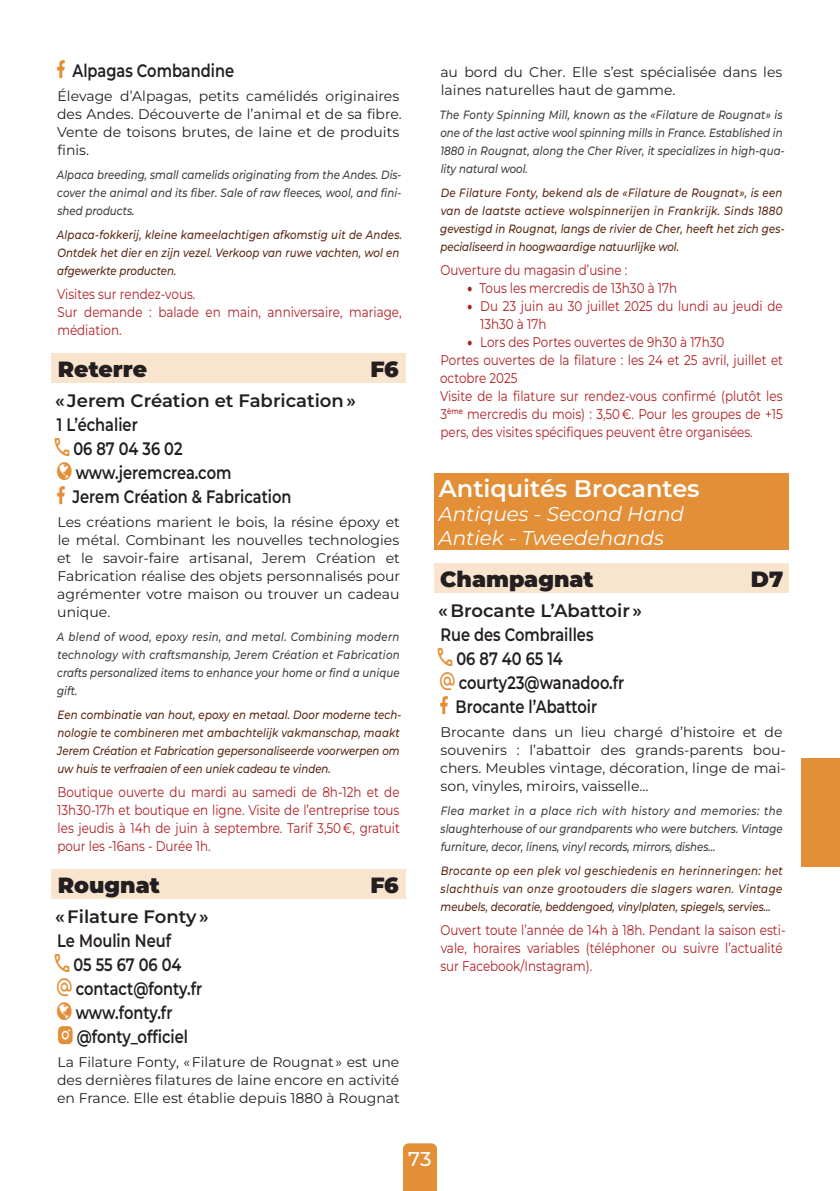
<style>
.page{position:relative;width:840px;height:1191px;background:#fff}
.page>*{position:absolute;margin:0;border:0;box-sizing:border-box;transform-origin:0 0}
.t1{font:600 24px "Montserrat";color:#fff}
.t2{font:900 22px "Montserrat";color:#231f20}
.t3{font:italic 20px/24px "Montserrat";color:#fff}
.t4{font:500 20px "Montserrat";color:#fff}
.t5{font:600 18px "Montserrat";color:#231f20;scale:.81 1}
.t6{font:600 18px "Montserrat";color:#231f20}
.t7{font:14px/18px "Montserrat";color:#af1e22;scale:.85 1}
.t8{font:14px/18px "Montserrat";color:#231f20}
.t9{font:italic 500 12px/18px "Montserrat";letter-spacing:.01em;color:#5a2611;scale:.85 1}
.t10{font:italic 500 12px/18px "Montserrat";letter-spacing:.005em;color:#3e3e3f;text-align:justify;scale:.85 1}
.s1{font-family:"Minion Pro";font-weight:500;font-style:italic;font-size:18px}
</style>
<div class="page">
<div style="left:51px;top:353px;width:354px;height:30px;background:#f9e4ce"></div>
<div style="left:51px;top:869px;width:354px;height:30px;background:#f9e4ce"></div>
<div style="left:434px;top:473px;width:354px;height:77px;background:#e28f38"></div>
<div style="left:434px;top:563px;width:354px;height:30px;background:#f9e4ce"></div>
<div style="left:403px;top:1143px;width:34px;height:48px;background:#e28f38"></div>
<div style="left:801px;top:758px;width:38px;height:108px;background:#e28f38"></div>
<p class="t5" style="left:72px;top:58px;width:201px">Alpagas Combandine</p>
<p class="t8" style="left:57px;top:86px;width:346px">Élevage d’Alpagas, petits camélidés originaires des Andes. Découverte de l’animal et de sa fibre.<br>Vente de toisons brutes, de laine et de produits finis.</p>
<p class="t10" style="left:57px;top:165px;width:407px">Alpaca breeding, small camelids originating from the Andes. Dis&shy;cover the animal and its fiber. Sale of raw fleeces, wool, and fini&shy;shed products.</p>
<p class="t9" style="left:57px;top:225px;width:407px">Alpaca-fokkerij, kleine kameelachtigen afkomstig uit de Andes.<br>Ontdek het dier en zijn vezel. Verkoop van ruwe vachten, wol en afgewerkte producten.</p>
<p class="t7" style="left:57px;top:284px;width:406px">Visites sur rendez-vous.<br>Sur demande : balade en main, anniversaire, mariage, médiation.</p>
<h2 class="t2" style="left:58px;top:352px;width:91px">Reterre</h2>
<h2 class="t2" style="left:370px;top:352px;width:30px">F6</h2>
<p class="t6" style="left:55px;top:388px;width:302px">« Jerem Création et Fabrication »</p>
<p class="t5" style="left:57px;top:412px;width:101px">1 L’échalier</p>
<p class="t5" style="left:73px;top:436px;width:136px">06 87 04 36 02</p>
<p class="t5" style="left:76px;top:460px;width:194px">www.jeremcrea.com</p>
<p class="t5" style="left:72px;top:484px;width:272px">Jerem Création &amp; Fabrication</p>
<p class="t8" style="left:57px;top:512px;width:344px;text-align:justify">Les créations marient le bois, la résine époxy et le métal. Combinant les nouvelles technologies et le savoir-faire artisanal, Jerem Création et Fabrication réalise des objets personnalisés pour agrémenter votre maison ou trouver un cadeau unique.</p>
<p class="t10" style="left:57px;top:627px;width:404px">A blend of wood, epoxy resin, and metal. Combining modern technology with craftsmanship, Jerem Création et Fabrication crafts personalized items to enhance your home or find a unique gift.</p>
<p class="t9" style="left:57px;top:705px;width:406px">Een combinatie van hout, epoxy en metaal. Door moderne tech&shy;nologie te combineren met ambachtelijk vakmanschap, maakt Jerem Création et Fabrication gepersonaliseerde voorwerpen om uw huis te verfraaien of een uniek cadeau te vinden.</p>
<p class="t7" style="left:57px;top:782px;width:404px;text-align:justify">Boutique ouverte du mardi au samedi de 8h-12h et de 13h30-17h et boutique en ligne. Visite de l’entreprise tous les jeudis à 14h de juin à septembre. Tarif 3,50 €, gratuit pour les -16ans - Durée 1h.</p>
<h2 class="t2" style="left:58px;top:868px;width:103px">Rougnat</h2>
<h2 class="t2" style="left:370px;top:868px;width:30px">F6</h2>
<p class="t6" style="left:55px;top:904px;width:155px">« Filature Fonty »</p>
<p class="t5" style="left:57px;top:928px;width:142px">Le Moulin Neuf</p>
<p class="t5" style="left:73px;top:952px;width:135px">05 55 67 06 04</p>
<p class="t5" style="left:76px;top:976px;width:157px">contact@fonty.fr</p>
<p class="t5" style="left:76px;top:1000px;width:121px">www.fonty.fr</p>
<p class="t5" style="left:77px;top:1024px;width:139px">@fonty_officiel</p>
<p class="t8" style="left:57px;top:1052px;width:344px;text-align:justify">La Filature Fonty, « Filature de Rougnat » est une des dernières filatures de laine encore en activité en France. Elle est établie depuis 1880 à Rougnat</p>
<p class="t8" style="left:440px;top:62px;width:343px">au bord du Cher. Elle s’est spécialisée dans les laines naturelles haut de gamme.</p>
<p class="t10" style="left:439px;top:105px;width:407px;text-align:left">The Fonty Spinning Mill, known as the «Filature de Rougnat» is one of the last active wool spinning mills in France. Established in 1880 in Rougnat, along the Cher River, it specializes in high-qua&shy;lity natural wool.</p>
<p class="t9" style="left:440px;top:183px;width:406px">De Filature Fonty, bekend als de «Filature de Rougnat», is een van de laatste actieve wolspinnerijen in Frankrijk. Sinds 1880 gevestigd in Rougnat, langs de rivier de Cher, heeft het zich ges&shy;pecialiseerd in hoogwaardige natuurlijke wol.</p>
<p class="t7" style="left:440px;top:260px;width:221px">Ouverture du magasin d’usine :</p>
<p class="t7" style="left:466px;top:278px;width:249px"><span class="s1">•</span> Tous les mercredis de 13h30 à 17h</p>
<p class="t7" style="left:480px;top:296px;width:357px;text-indent:-13px"><span class="s1">•</span> Du 23 juin au 30 juillet 2025 du lundi au jeudi de<br>13h30 à 17h</p>
<p class="t7" style="left:440px;top:332px;width:404px;text-indent:27px"><span class="s1">•</span> Lors des Portes ouvertes de 9h30 à 17h30<br>Portes ouvertes de la filature : les 24 et 25 avril, juillet et octobre 2025<br>Visite de la filature sur rendez-vous confirmé (plutôt les 3<sup>ème</sup> mercredis du mois) : 3,50 €. Pour les groupes de +15 pers, des visites spécifiques peuvent être organisées.</p>
<h1 class="t1" style="left:438px;top:471px;width:262px">Antiquités Brocantes</h1>
<h3 class="t3" style="left:438px;top:501px;width:247px">Antiques - Second Hand<br>Antiek - Tweedehands</h3>
<h2 class="t2" style="left:440px;top:562px;width:155px">Champagnat</h2>
<h2 class="t2" style="left:750px;top:562px;width:34px">D7</h2>
<p class="t6" style="left:438px;top:598px;width:205px">« Brocante L’Abattoir »</p>
<p class="t5" style="left:440px;top:622px;width:190px">Rue des Combrailles</p>
<p class="t5" style="left:456px;top:646px;width:133px">06 87 40 65 14</p>
<p class="t5" style="left:458px;top:670px;width:206px">courty23@wanadoo.fr</p>
<p class="t5" style="left:455px;top:694px;width:176px">Brocante l’Abattoir</p>
<p class="t8" style="left:440px;top:722px;width:347px">Brocante dans un lieu chargé d’histoire et de souvenirs : l’abattoir des grands-parents bou&shy;chers. Meubles vintage, décoration, linge de mai&shy;son, vinyles, miroirs, vaisselle…</p>
<p class="t10" style="left:440px;top:801px;width:404px">Flea market in a place rich with history and memories: the slaughterhouse of our grandparents who were butchers. Vintage furniture, decor, linens, vinyl records, mirrors, dishes…</p>
<p class="t9" style="left:440px;top:861px;width:404px;text-align:justify">Brocante op een plek vol geschiedenis en herinneringen: het slachthuis van onze grootouders die slagers waren. Vintage meubels, decoratie, beddengoed, vinylplaten, spiegels, servies...</p>
<p class="t7" style="left:440px;top:920px;width:407px">Ouvert toute l’année de 14h à 18h. Pendant la saison esti&shy;vale, horaires variables (téléphoner ou suivre l’actualité sur Facebook/Instagram).</p>
<h3 class="t4" style="left:408px;top:1145px;width:25px">73</h3>
</div>
